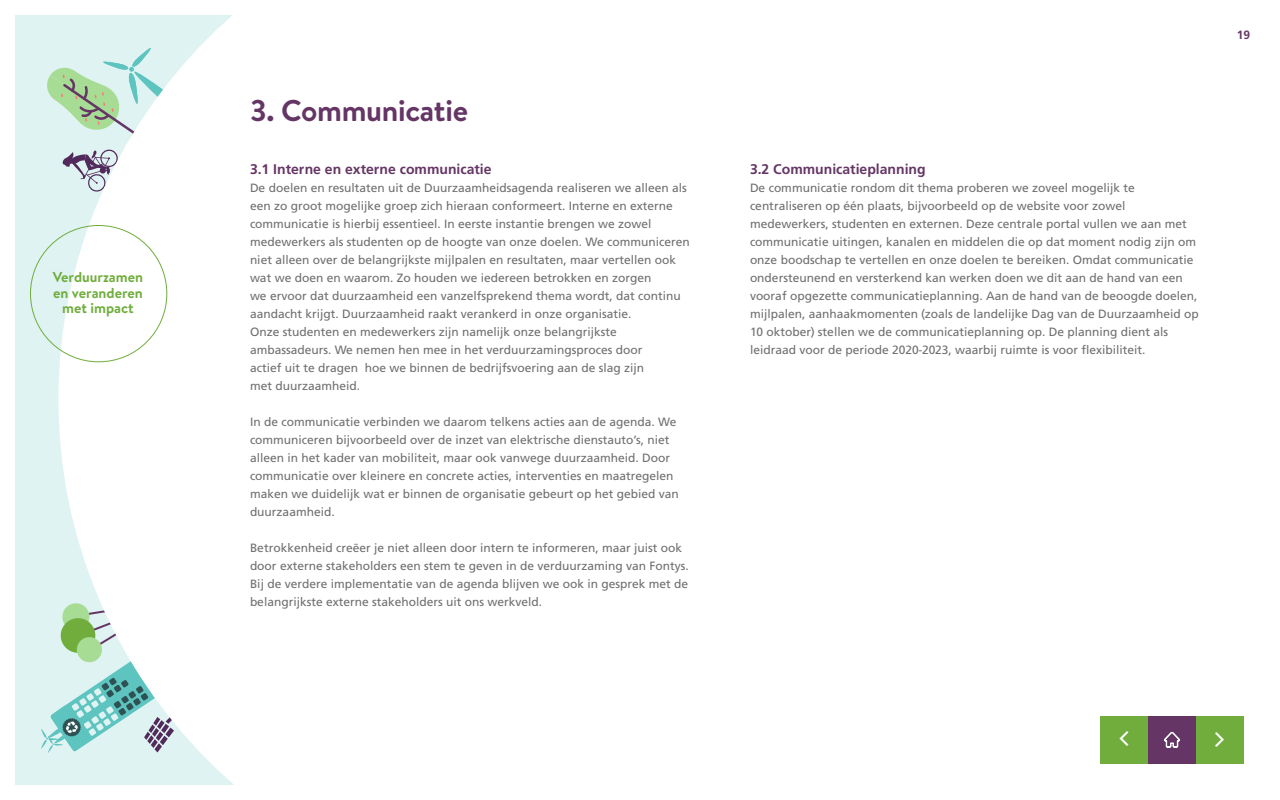
<style>
.page{position:relative;width:1280px;height:800px;background:#fff}
.page>*{position:absolute;margin:0;border:0;box-sizing:border-box;transform-origin:0 0}
.t1{font:700 30px "Brandon Text";letter-spacing:-.01em;color:#653665}
.t2{font:700 14.4px/15.4px "Brandon Text";color:#70ad3d;text-align:center}
.t3{font:700 14px "Fontys Frutiger";color:#653665}
.t4{font:12px/18px "Fontys Frutiger Roman";color:#706f6f}
.t5{font:700 12px "Fontys Frutiger";color:#653665}
</style>
<div class="page">
<div style="left:15px;top:15px;width:382px;height:769px;background:#dff3f2"></div>
<svg style="left:47px;top:69px;width:11px;height:33px"></svg>
<svg style="left:41px;top:710px;width:17px;height:43px"></svg>
<svg style="left:58px;top:15px;width:339px;height:770px;background:#f5faf9"></svg>
<div style="left:1196px;top:716px;width:48px;height:47px;background:#70ad3d"></div>
<div style="left:1100px;top:716px;width:48px;height:47px;background:#70ad3d"></div>
<div style="left:1148px;top:716px;width:48px;height:47px;background:#653665"></div>
<svg style="left:1164px;top:732px;width:16px;height:16px"></svg>
<p class="t2" style="left:53px;top:269px;width:92px">Verduurzamen en veranderen met impact</p>
<h1 class="t1" style="left:250px;top:90px;width:220px">3. Communicatie</h1>
<p class="t3" style="left:250px;top:161px;width:243px">3.1 Interne en externe communicatie</p>
<p class="t4" style="left:250px;top:179px;width:441px">De doelen en resultaten uit de Duurzaamheidsagenda realiseren we alleen als een zo groot mogelijke groep zich hieraan conformeert. Interne en externe communicatie is hierbij essentieel. In eerste instantie brengen we zowel medewerkers als studenten op de hoogte van onze doelen. We communiceren niet alleen over de belangrijkste mijlpalen en resultaten, maar vertellen ook wat we doen en waarom. Zo houden we iedereen betrokken en zorgen<br>we ervoor dat duurzaamheid een vanzelfsprekend thema wordt, dat continu aandacht krijgt. Duurzaamheid raakt verankerd in onze organisatie.<br>Onze studenten en medewerkers zijn namelijk onze belangrijkste ambassadeurs. We nemen hen mee in het verduurzamingsproces door<br>actief uit te dragen hoe we binnen de bedrijfsvoering aan de slag zijn<br>met duurzaamheid.</p>
<p class="t4" style="left:250px;top:413px;width:430px">In de communicatie verbinden we daarom telkens acties aan de agenda. We communiceren bijvoorbeeld over de inzet van elektrische dienstauto’s, niet alleen in het kader van mobiliteit, maar ook vanwege duurzaamheid. Door communicatie over kleinere en concrete acties, interventies en maatregelen maken we duidelijk wat er binnen de organisatie gebeurt op het gebied van duurzaamheid.</p>
<p class="t4" style="left:250px;top:539px;width:440px">Betrokkenheid creëer je niet alleen door intern te informeren, maar juist ook door externe stakeholders een stem te geven in de verduurzaming van Fontys.<br>Bij de verdere implementatie van de agenda blijven we ook in gesprek met de belangrijkste externe stakeholders uit ons werkveld.</p>
<p class="t5" style="left:1237px;top:28px;width:15px">19</p>
<p class="t3" style="left:750px;top:161px;width:177px">3.2 Communicatieplanning</p>
<p class="t4" style="left:750px;top:179px;width:450px">De communicatie rondom dit thema proberen we zoveel mogelijk te centraliseren op één plaats, bijvoorbeeld op de website voor zowel medewerkers, studenten en externen. Deze centrale portal vullen we aan met communicatie uitingen, kanalen en middelen die op dat moment nodig zijn om onze boodschap te vertellen en onze doelen te bereiken. Omdat communicatie ondersteunend en versterkend kan werken doen we dit aan de hand van een vooraf opgezette communicatieplanning. Aan de hand van de beoogde doelen, mijlpalen, aanhaakmomenten (zoals de landelijke Dag van de Duurzaamheid op 10 oktober) stellen we de communicatieplanning op. De planning dient als leidraad voor de periode 2020-2023, waarbij ruimte is voor flexibiliteit.</p>
</div>
